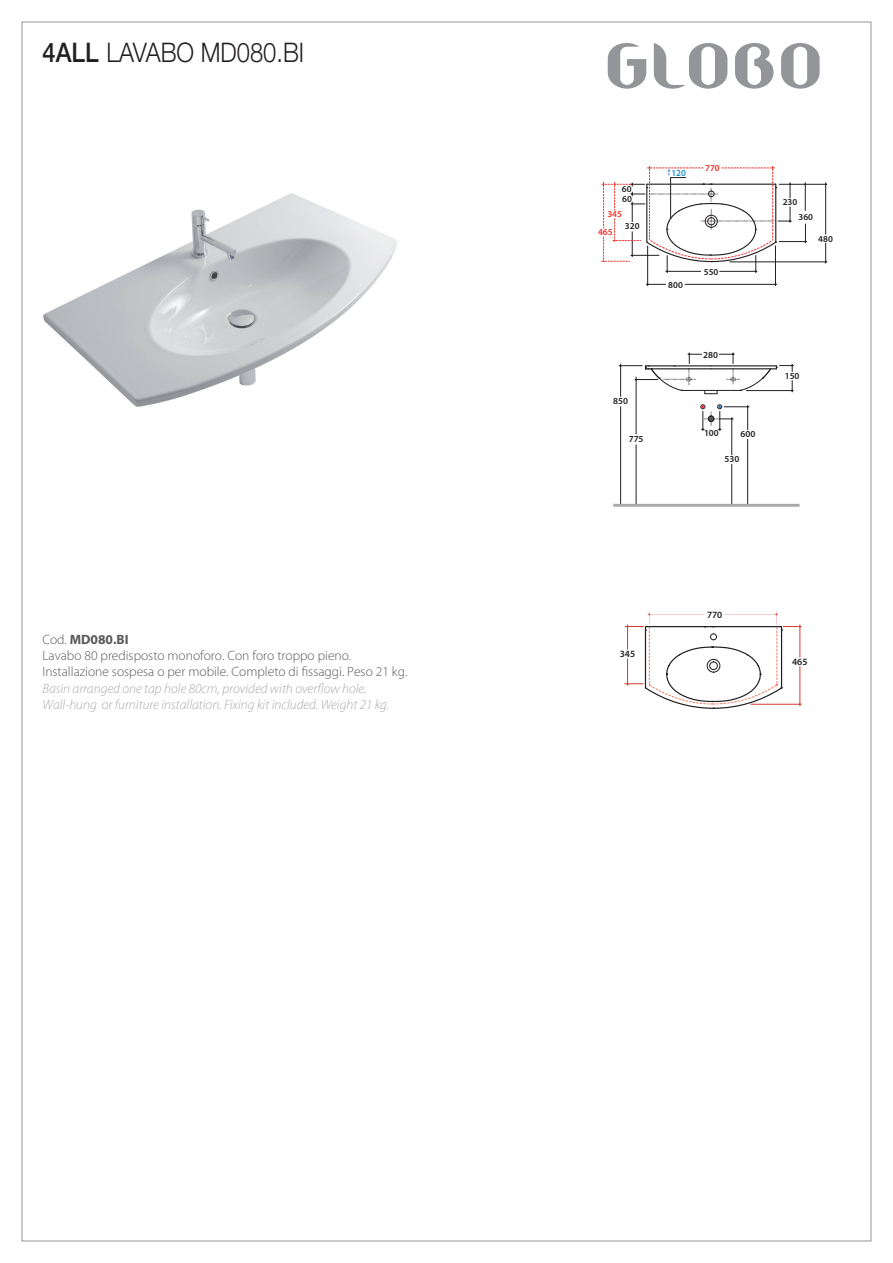
<style>
.page{position:relative;width:893px;height:1263px;background:#fff}
.page>*{position:absolute;margin:0;border:0;box-sizing:border-box;transform-origin:0 0}
.t1{font:300 27px "Helvetica Neue LT Std";color:#231f20;scale:.88 1}
.t2{font:300 13.5px/16.2px "Myriad Pro";color:#57585a}
.t3{font:italic 300 13.5px/16.2px "Myriad Pro";color:#a8a9ad}
.t4{font:600 9.6px "Myriad Pro";color:#231f20}
.t5{font:600 9.3px "Myriad Pro";color:#231f20}
.t6{font:600 9.15px "Myriad Pro";color:#231f20}
.t7{font:600 9.15px/18px "Myriad Pro";color:#ee312a}
.t8{font:600 9.15px "Myriad Pro";color:#1d90d0}
.s1{font-weight:500}
.s2{font-weight:700}
</style>
<div class="page">
<img style="left:21px;top:142px;width:376px;height:304px">
<svg style="left:781px;top:43px;width:39px;height:46px"></svg>
<svg style="left:735px;top:43px;width:38px;height:46px"></svg>
<svg style="left:608px;top:43px;width:38px;height:46px"></svg>
<svg style="left:654px;top:43px;width:73px;height:46px"></svg>
<hr style="left:647px;top:246px;width:1px;height:40px;background:#231f20">
<hr style="left:775px;top:246px;width:1px;height:40px;background:#231f20">
<hr style="left:685px;top:284px;width:92px;height:1px;background:#231f20">
<svg style="left:646px;top:283px;width:20px;height:2px"></svg>
<hr style="left:779px;top:184px;width:48px;height:1px;background:#231f20">
<hr style="left:729px;top:262px;width:98px;height:1px;background:#231f20">
<hr style="left:825px;top:182px;width:1px;height:53px;background:#231f20">
<svg style="left:825px;top:243px;width:1px;height:19px"></svg>
<svg style="left:602px;top:166px;width:205px;height:107px"></svg>
<hr style="left:620px;top:406px;width:1px;height:100px;background:#231f20">
<hr style="left:636px;top:444px;width:1px;height:62px;background:#231f20">
<hr style="left:747px;top:439px;width:1px;height:67px;background:#231f20">
<hr style="left:731px;top:464px;width:1px;height:41px;background:#231f20">
<hr style="left:731px;top:417px;width:1px;height:38px;background:#231f20">
<svg style="left:701px;top:405px;width:48px;height:26px"></svg>
<hr style="left:613px;top:504px;width:186px;height:3px;background:#a8a9ad">
<hr style="left:620px;top:364px;width:1px;height:33px;background:#231f20">
<hr style="left:636px;top:377px;width:1px;height:57px;background:#231f20">
<svg style="left:619px;top:352px;width:175px;height:42px"></svg>
<svg style="left:644px;top:626px;width:139px;height:83px"></svg>
<h1 class="t1" style="left:43px;top:36px;width:299px"><span class="s1">4ALL</span> LAVABO MD080.BI</h1>
<p class="t2" style="left:43px;top:632px;width:366px">Cod. <span class="s2">MD080.BI<br></span>Lavabo 80 predisposto monoforo. Con foro troppo pieno.<br>Installazione sospesa o per mobile. Completo di fissaggi. Peso 21 kg.</p>
<p class="t3" style="left:43px;top:680px;width:348px">Basin arranged one tap hole 80cm, provided with overflow hole.<br>Wall-hung or furniture installation. Fixing kit included. Weight 21 kg.</p>
<p class="t6" style="left:622px;top:183px;width:11px">60</p>
<p class="t6" style="left:622px;top:193px;width:11px">60</p>
<p class="t7" style="left:598px;top:205px;width:25px;text-indent:9px">345<br>465</p>
<p class="t6" style="left:625px;top:220px;width:16px">320</p>
<p class="t5" style="left:613px;top:395px;width:16px">850</p>
<p class="t5" style="left:629px;top:433px;width:16px">775</p>
<p class="t8" style="left:671px;top:167px;width:16px">120</p>
<p class="t7" style="left:705px;top:159px;width:16px">770</p>
<p class="t6" style="left:668px;top:279px;width:16px">800</p>
<p class="t6" style="left:704px;top:266px;width:16px">550</p>
<p class="t5" style="left:703px;top:348px;width:16px">280</p>
<p class="t5" style="left:704px;top:427px;width:16px">100</p>
<p class="t5" style="left:740px;top:428px;width:16px">600</p>
<p class="t5" style="left:725px;top:453px;width:16px">530</p>
<p class="t6" style="left:783px;top:196px;width:16px">230</p>
<p class="t6" style="left:798px;top:211px;width:16px">360</p>
<p class="t6" style="left:818px;top:233px;width:16px">480</p>
<p class="t5" style="left:785px;top:370px;width:16px">150</p>
<p class="t4" style="left:620px;top:648px;width:17px">345</p>
<p class="t4" style="left:707px;top:609px;width:17px">770</p>
<p class="t4" style="left:792px;top:655px;width:17px">465</p>
</div>
